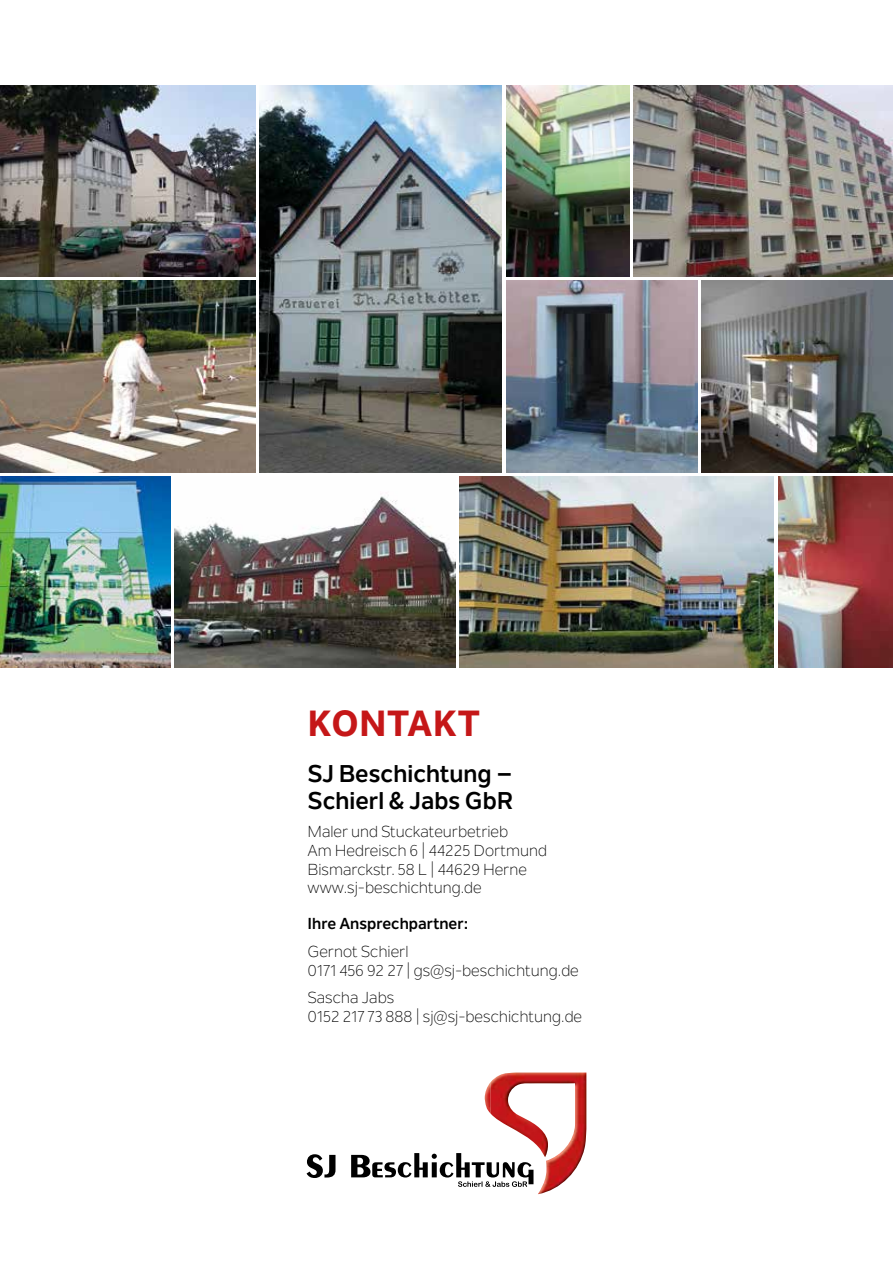
<style>
.page{position:relative;width:893px;height:1263px;background:#fff}
.page>*{position:absolute;margin:0;border:0;box-sizing:border-box;transform-origin:0 0}
.t1{font:800 36px "Nolan Next";letter-spacing:.005em;color:#c51718}
.t2{font:700 24px/27px "Nolan Next";color:#000}
.t3{font:15.75px/18.9px "Nolan Next";color:#000}
.t4{font:700 15.75px "Nolan Next";color:#000}
</style>
<div class="page">
<img style="left:634px;top:85px;width:259px;height:191px">
<img style="left:506px;top:281px;width:191px;height:191px">
<svg style="left:307px;top:1153px;width:184px;height:34px"></svg>
<img style="left:485px;top:1082px;width:6px;height:32px">
<img style="left:491px;top:1072px;width:95px;height:122px">
<img style="left:778px;top:476px;width:115px;height:192px">
<img style="left:0;top:85px;width:255px;height:191px">
<img style="left:259px;top:85px;width:243px;height:387px">
<img style="left:0;top:476px;width:170px;height:192px">
<img style="left:0;top:281px;width:255px;height:191px">
<img style="left:506px;top:85px;width:123px;height:191px">
<img style="left:702px;top:281px;width:191px;height:191px">
<img style="left:174px;top:496px;width:281px;height:172px">
<img style="left:459px;top:476px;width:315px;height:192px">
<h1 class="t1" style="left:308px;top:701px;width:174px">KONTAKT</h1>
<h2 class="t2" style="left:308px;top:760px;width:207px">SJ Beschichtung –<br>Schierl &amp; Jabs GbR</h2>
<p class="t3" style="left:308px;top:822px;width:241px">Maler und Stuckateurbetrieb<br>Am Hedreisch 6 | 44225 Dortmund<br>Bismarckstr. 58 L | 44629 Herne www.sj-beschichtung.de</p>
<p class="t4" style="left:308px;top:914px;width:162px">Ihre Ansprechpartner:</p>
<p class="t3" style="left:308px;top:942px;width:273px">Gernot Schierl<br>0171 456 92 27 | gs@sj-beschichtung.de</p>
<p class="t3" style="left:308px;top:988px;width:276px">Sascha Jabs<br>0152 217 73 888 | sj@sj-beschichtung.de</p>
</div>
